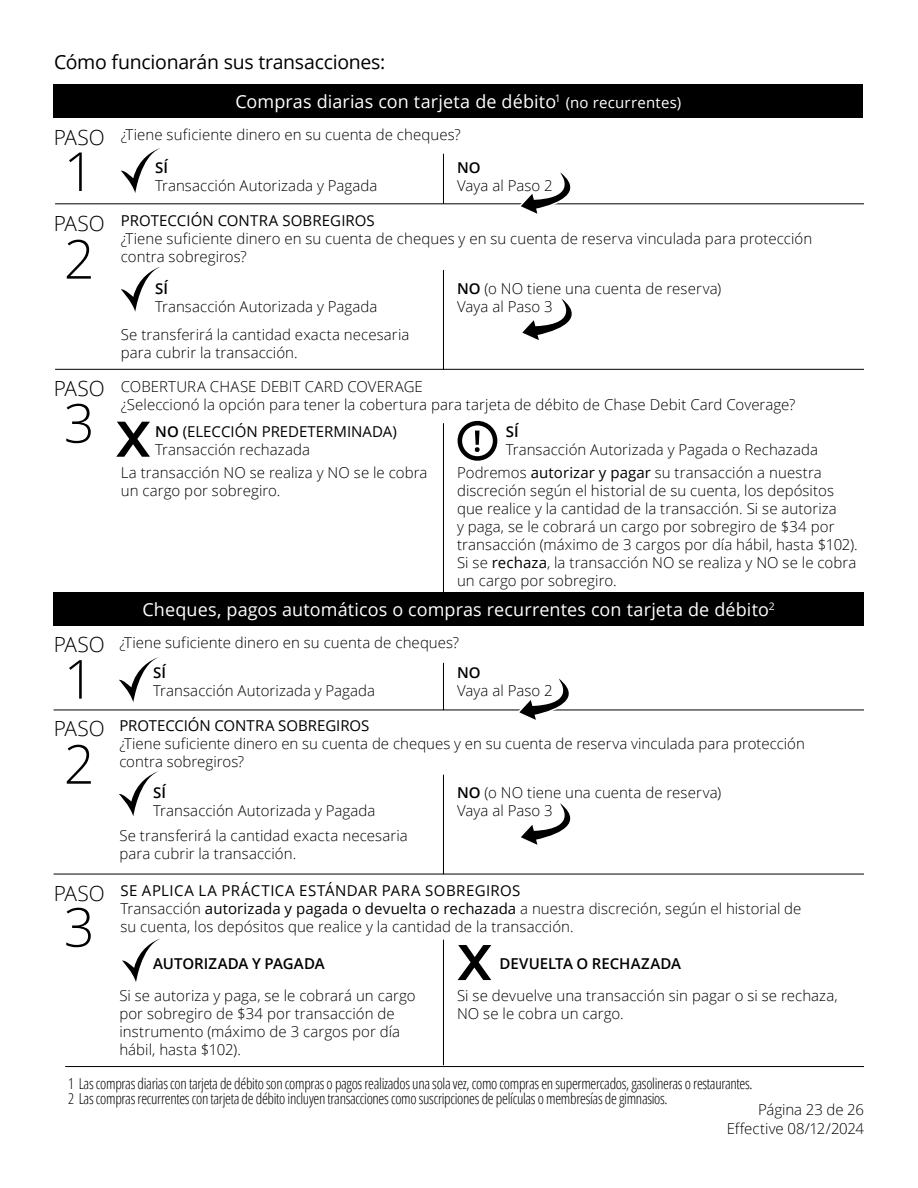
<style>
.page{position:relative;width:918px;height:1188px;background:#fff}
.page>*{position:absolute;margin:0;border:0;box-sizing:border-box;transform-origin:0 0}
.t1{font:300 53.85px "Open Sans";color:#000}
.t2{font:300 20.85px "Open Sans";letter-spacing:-.01em;color:#000}
.t3{font:19.5px "Open Sans";letter-spacing:-.015em;color:#000}
.t4{font:18px "Open Sans";letter-spacing:.005em;color:#fff}
.t5{font:300 15px/18px "Open Sans";letter-spacing:.005em;color:#000}
.t6{font:300 condensed 15px/15px "Open Sans";letter-spacing:-.02em;color:#000}
.t7{font:15px/18px "Open Sans";color:#000}
.t8{font:600 15px "Open Sans";letter-spacing:-.005em;color:#000}
.s1{font-size:15px}
.s2{font-weight:600}
.s3{font-weight:400}
.s4{font-weight:300}
</style>
<div class="page">
<hr style="left:65px;top:1066px;width:799px;height:1px;background:#000">
<hr style="left:55px;top:204px;width:809px;height:1px;background:#000">
<hr style="left:54px;top:710px;width:810px;height:1px;background:#000">
<hr style="left:54px;top:874px;width:810px;height:1px;background:#000">
<hr style="left:443px;top:423px;width:1px;height:171px;background:#000">
<hr style="left:443px;top:940px;width:1px;height:125px;background:#000">
<hr style="left:443px;top:154px;width:1px;height:50px;background:#000">
<hr style="left:443px;top:663px;width:1px;height:47px;background:#000">
<hr style="left:443px;top:270px;width:1px;height:100px;background:#000">
<hr style="left:443px;top:775px;width:1px;height:99px;background:#000">
<hr style="left:55px;top:369px;width:809px;height:1px;background:#000">
<div style="left:53px;top:84px;width:810px;height:34px;background:#000"></div>
<svg style="left:121px;top:148px;width:39px;height:45px"></svg>
<svg style="left:517px;top:172px;width:57px;height:42px"></svg>
<svg style="left:121px;top:267px;width:39px;height:45px"></svg>
<svg style="left:522px;top:298px;width:50px;height:42px"></svg>
<svg style="left:116px;top:422px;width:34px;height:35px"></svg>
<svg style="left:475px;top:431px;width:5px;height:21px"></svg>
<div style="left:458px;top:421px;width:39px;height:40px;border:5px solid #000;border-radius:50%"></div>
<div style="left:53px;top:592px;width:811px;height:34px;background:#000"></div>
<svg style="left:119px;top:657px;width:39px;height:45px"></svg>
<svg style="left:516px;top:678px;width:56px;height:42px"></svg>
<svg style="left:119px;top:772px;width:38px;height:44px"></svg>
<svg style="left:521px;top:803px;width:50px;height:42px"></svg>
<svg style="left:122px;top:939px;width:38px;height:43px"></svg>
<svg style="left:458px;top:945px;width:33px;height:35px"></svg>
<h2 class="t3" style="left:54px;top:49px;width:333px">Cómo funcionarán sus transacciones:</h2>
<h3 class="t4" style="left:235px;top:89px;width:447px">Compras diarias con tarjeta de débito<sup>1</sup> <span class="s1">(no recurrentes)</span></h3>
<h4 class="t2" style="left:54px;top:123px;width:53px">PASO</h4>
<h4 class="t1" style="left:64px;top:135px;width:32px">1</h4>
<p class="t5" style="left:121px;top:125px;width:341px">¿Tiene suficiente dinero en su cuenta de cheques?</p>
<p class="t5" style="left:155px;top:158px;width:224px"><span class="s2">SÍ<br></span>Transacción Autorizada y Pagada</p>
<p class="t5" style="left:457px;top:158px;width:97px"><span class="s2">NO<br></span>Vaya al Paso 2</p>
<h4 class="t2" style="left:54px;top:209px;width:53px">PASO</h4>
<h4 class="t1" style="left:64px;top:222px;width:32px">2</h4>
<p class="t5" style="left:121px;top:212px;width:693px"><span class="s3">PROTECCIÓN CONTRA SOBREGIROS<br></span>¿Tiene suficiente dinero en su cuenta de cheques y en su cuenta de reserva vinculada para protección contra sobregiros?</p>
<p class="t5" style="left:155px;top:279px;width:224px"><span class="s2">SÍ<br></span>Transacción Autorizada y Pagada</p>
<p class="t5" style="left:121px;top:325px;width:290px">Se transferirá la cantidad exacta necesaria para cubrir la transacción.</p>
<p class="t5" style="left:457px;top:279px;width:266px"><span class="s2">NO</span> (o NO tiene una cuenta de reserva)<br>Vaya al Paso 3</p>
<h4 class="t2" style="left:54px;top:375px;width:53px">PASO</h4>
<h4 class="t1" style="left:64px;top:386px;width:32px">3</h4>
<p class="t5" style="left:121px;top:377px;width:676px">COBERTURA CHASE DEBIT CARD COVERAGE<br>¿Seleccionó la opción para tener la cobertura para tarjeta de débito de Chase Debit Card Coverage?</p>
<p class="t7" style="left:155px;top:422px;width:243px"><span class="s2">NO</span> (ELECCIÓN PREDETERMINADA)<br><span class="s4">Transacción rechazada</span></p>
<p class="t5" style="left:121px;top:463px;width:308px">La transacción NO se realiza y NO se le cobra un cargo por sobregiro.</p>
<p class="t5" style="left:506px;top:422px;width:314px"><span class="s2">SÍ<br></span>Transacción Autorizada y Pagada o Rechazada</p>
<p class="t5" style="left:457px;top:463px;width:402px">Podremos <span class="s3">autorizar y pagar</span> su transacción a nuestra discreción según el historial de su cuenta, los depósitos que realice y la cantidad de la transacción. Si se autoriza<br>y paga, se le cobrará un cargo por sobregiro de $34 por transacción (máximo de 3 cargos por día hábil, hasta $102).<br>Si se <span class="s3">rechaza</span>, la transacción NO se realiza y NO se le cobra un cargo por sobregiro.</p>
<h3 class="t4" style="left:142px;top:597px;width:634px">Cheques, pagos automáticos o compras recurrentes con tarjeta de débito<sup>2</sup></h3>
<h4 class="t2" style="left:54px;top:630px;width:53px">PASO</h4>
<h4 class="t1" style="left:64px;top:642px;width:32px">1</h4>
<p class="t5" style="left:119px;top:633px;width:341px">¿Tiene suficiente dinero en su cuenta de cheques?</p>
<p class="t5" style="left:153px;top:663px;width:223px"><span class="s2">SÍ<br></span>Transacción Autorizada y Pagada</p>
<p class="t5" style="left:457px;top:663px;width:97px"><span class="s2">NO<br></span>Vaya al Paso 2</p>
<h4 class="t2" style="left:54px;top:714px;width:53px">PASO</h4>
<h4 class="t1" style="left:64px;top:727px;width:32px">2</h4>
<p class="t5" style="left:119px;top:716px;width:687px"><span class="s3">PROTECCIÓN CONTRA SOBREGIROS<br></span>¿Tiene suficiente dinero en su cuenta de cheques y en su cuenta de reserva vinculada para protección contra sobregiros?</p>
<p class="t5" style="left:153px;top:783px;width:224px"><span class="s2">SÍ<br></span>Transacción Autorizada y Pagada</p>
<p class="t5" style="left:119px;top:827px;width:290px">Se transferirá la cantidad exacta necesaria para cubrir la transacción.</p>
<p class="t5" style="left:457px;top:783px;width:266px"><span class="s2">NO</span> (o NO tiene una cuenta de reserva)<br>Vaya al Paso 3</p>
<h4 class="t2" style="left:54px;top:879px;width:53px">PASO</h4>
<h4 class="t1" style="left:64px;top:890px;width:32px">3</h4>
<p class="t5" style="left:121px;top:881px;width:683px"><span class="s3">SE APLICA LA PRÁCTICA ESTÁNDAR PARA SOBREGIROS<br></span>Transacción <span class="s3">autorizada y pagada o devuelta o rechazada</span> a nuestra discreción, según el historial de su cuenta, los depósitos que realice y la cantidad de la transacción.</p>
<p class="t8" style="left:153px;top:953px;width:173px">AUTORIZADA Y PAGADA</p>
<p class="t5" style="left:119px;top:986px;width:298px">Si se autoriza y paga, se le cobrará un cargo por sobregiro de $34 por transacción de instrumento (máximo de 3 cargos por día hábil, hasta $102).</p>
<p class="t8" style="left:500px;top:953px;width:183px">DEVUELTA O RECHAZADA</p>
<p class="t5" style="left:457px;top:986px;width:382px">Si se devuelve una transacción sin pagar o si se rechaza,<br>NO se le cobra un cargo.</p>
<p class="t6" style="left:68px;top:1075px;width:686px">1 Las compras diarias con tarjeta de débito son compras o pagos realizados una sola vez, como compras en supermercados, gasolineras o restaurantes.<br>2 Las compras recurrentes con tarjeta de débito incluyen transacciones como suscripciones de películas o membresías de gimnasios.</p>
<p class="t5" style="left:727px;top:1100px;width:139px;line-height:18.6px;text-align:right">Página 23 de 26<br>Effective 08/12/2024</p>
</div>
